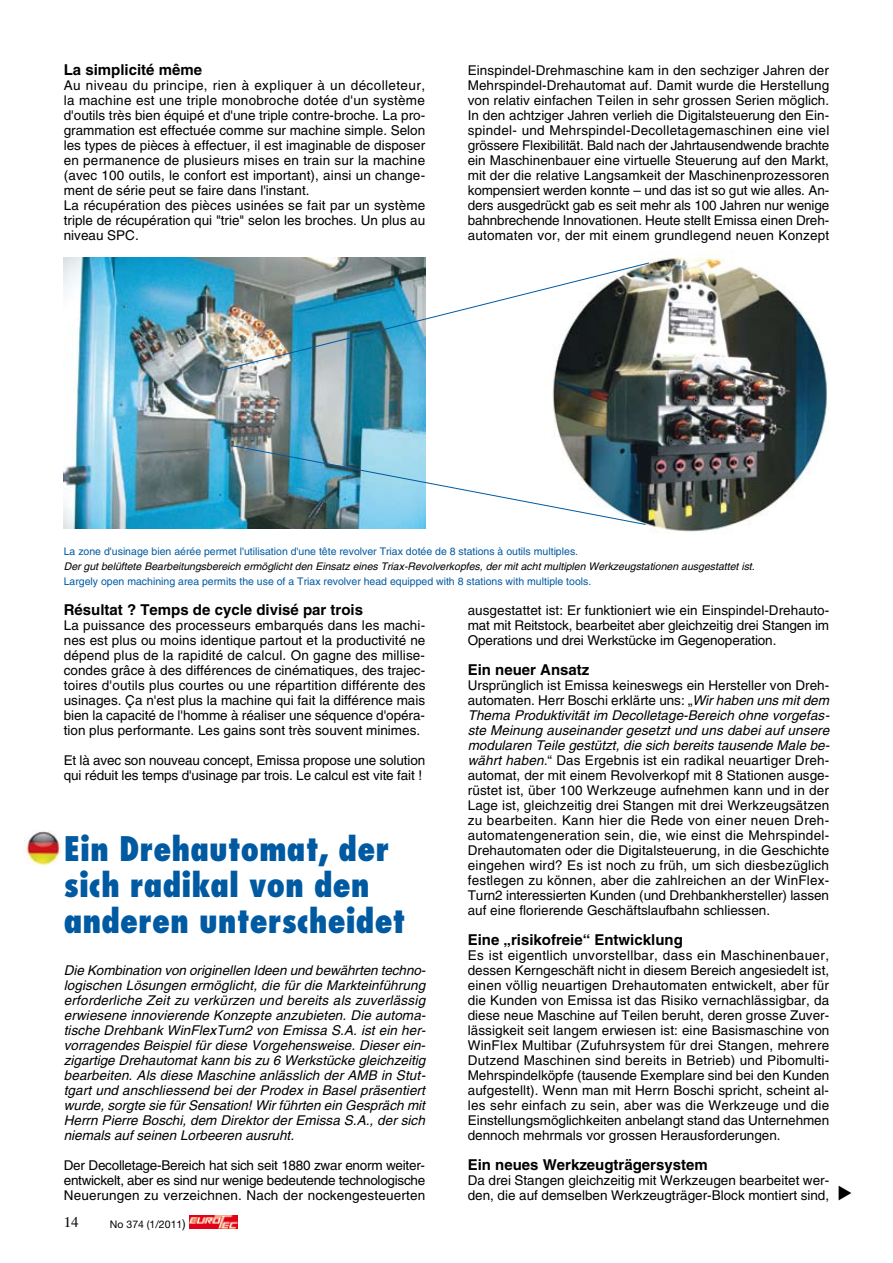
<style>
.page{position:relative;width:893px;height:1263px;background:#fff}
.page>*{position:absolute;margin:0;border:0;box-sizing:border-box;transform-origin:0 0}
.t1{font:800 condensed 33px/36px "Futura";color:#005aa2}
.t2{font:700 15px "Helvetica";color:#000}
.t3{font:13.5px/15px "Helvetica";color:#000;text-align:justify}
.t4{font:italic 13.5px/15px "Helvetica";color:#000;text-align:justify}
.t5{font:10.5px "Helvetica";color:#005aa2}
.t6{font:italic 10.5px "Helvetica";color:#000}
.t7{font:10.5px "Helvetica Neue";color:#000}
.s1{font-size:12px}
.s2{font-style:italic}
</style>
<div class="page">
<svg style="left:189px;top:1215px;width:49px;height:13px"></svg>
<img style="left:190px;top:1215px;width:47px;height:13px">
<img style="left:64px;top:258px;width:361px;height:271px">
<img style="left:552px;top:257px;width:275px;height:275px">
<img style="left:24px;top:830px;width:37px;height:36px">
<img style="left:221px;top:262px;width:429px;height:109px">
<img style="left:233px;top:445px;width:413px;height:80px">
<p class="t2" style="left:64px;top:60px;width:140px">La simplicité même</p>
<p class="t3" style="left:64px;top:78px;width:363px;text-align:left">Au niveau du principe, rien à expliquer à un décolleteur, la machine est une triple monobroche dotée d'un système d'outils très bien équipé et d'une triple contre-broche. La pro&shy;grammation est effectuée comme sur machine simple. Selon les types de pièces à effectuer, il est imaginable de disposer en permanence de plusieurs mises en train sur la machine (avec 100 outils, le confort est important), ainsi un change&shy;ment de série peut se faire dans l'instant.<br>La récupération des pièces usinées se fait par un système triple de récupération qui "trie" selon les broches. U n plus au niveau SPC.</p>
<p class="t3" style="left:468px;top:63px;width:363px">Einspindel-Drehmaschine kam in den sechziger Jahren der Mehrspindel-Drehautomat auf. Damit wurde die Herstellung von relativ einfachen Teilen in sehr grossen Serien möglich.<br>I n den achtziger Jahren verlieh die Digitalsteuerung den Ein&shy;spindel- und Mehrspindel-Decolletagemaschinen eine viel grössere Flexibilität. Bald nach der Jahrtausendwende brachte ein Maschinenbauer eine virtuelle Steuerung auf den Markt, mit der die relative Langsamkeit der Maschinenprozessoren kompensiert werden konnte – und das ist so gut wie alles. An&shy;ders ausgedrückt gab es seit mehr als 100 Jahren nur wenige bahnbrechende I nnovationen. Heute stellt Emissa einen Dreh&shy;automaten vor, der mit einem grundlegend neuen Konzept</p>
<p class="t5" style="left:64px;top:545px;width:516px">La zone d'usinage bien aérée permet l'utilisation d'une tête revolver Triax dotée de 8 stations à outils multiples.</p>
<p class="t6" style="left:64px;top:560px;width:692px">Der gut belüftete Bearbeitungsbereich ermöglicht den Einsatz eines Triax-Revolverkopfes, der mit acht multiplen Werkzeugstationen ausgestattet ist.</p>
<p class="t5" style="left:64px;top:575px;width:529px">Largely open machining area permits the use of a Triax revolver head equipped with 8 stations with multiple tools.</p>
<p class="t2" style="left:64px;top:600px;width:301px">Résultat ? Temps de cycle divisé par trois</p>
<p class="t3" style="left:64px;top:618px;width:363px">La puissance des processeurs embarqués dans les machi&shy;nes est plus ou moins identique partout et la productivité ne dépend plus de la rapidité de calcul. On gagne des millise&shy;condes grâce à des différences de cinématiques, des trajec&shy;toires d'outils plus courtes ou une répartition différente des usinages. Ça n'est plus la machine qui fait la différence mais bien la capacité de l'homme à réaliser une séquence d'opéra&shy;tion plus performante. Les gains sont très souvent minimes.</p>
<p class="t3" style="left:64px;top:753px;width:363px">Et là avec son nouveau concept, Emissa propose une solution qui réduit les temps d'usinage par trois. Le calcul est vite fait !</p>
<h1 class="t1" style="left:64px;top:830px;width:343px">Ein Drehautomat, der sich radikal von den anderen unterscheidet</h1>
<p class="t4" style="left:64px;top:963px;width:363px">Die Kombination von originellen Ideen und bewährten techno&shy;logischen Lösungen ermöglicht, die für die Markteinführung erforderliche Zeit zu verkürzen und bereits als zuverlässig erwiesene innovierende Konzepte anzubieten. Die automa&shy;tische Drehbank WinFlexTurn2 von Emissa S.A. ist ein her&shy;vorragendes Beispiel für diese Vorgehensweise. Dieser ein&shy;zigartige Drehautomat kann bis zu 6 Werkstücke gleichzeitig bearbeiten. Als diese Maschine anlässlich der AMB in Stut&shy;tgart und anschliessend bei der Prodex in Basel präsentiert wurde, sorgte sie für Sensation! Wir führten ein Gespräch mit Herrn Pierre Boschi, dem Direktor der Emissa S.A., der sich niemals auf seinen Lorbeeren ausruht.</p>
<p class="t3" style="left:64px;top:1158px;width:363px">Der Decolletage-Bereich hat sich seit 1880 zwar enorm weiter&shy;entwickelt, aber es sind nur wenige bedeutende technologische Neuerungen zu verzeichnen. Nach der nockengesteuerten</p>
<p class="t7" style="left:71px;top:1218px;width:116px">✔ No 374 (1/2011<span class="s1">)</span></p>
<p class="t3" style="left:468px;top:603px;width:363px">ausgestattet ist: Er funktioniert wie ein Einspindel-Drehauto&shy;mat mit Reitstock, bearbeitet aber gleichzeitig drei Stangen im Operations und drei Werkstücke im Gegenoperation.</p>
<p class="t2" style="left:468px;top:660px;width:123px">Ein neuer Ansatz</p>
<p class="t3" style="left:468px;top:678px;width:363px">U rsprünglich ist Emissa keineswegs ein Hersteller von Dreh&shy;automaten. Herr Boschi erklärte uns: „<span class="s2">Wir haben uns mit dem Thema Produktivität im Decolletage-Bereich ohne vorgefas&shy;ste Meinung auseinander gesetzt und uns dabei auf unsere modularen Teile gestützt, die sich bereits tausende Male be&shy;währt haben.</span>“ Das Ergebnis ist ein radikal neuartiger Dreh&shy;automat, der mit einem Revolverkopf mit 8 Stationen ausge&shy;rüstet ist, über 100 Werkzeuge aufnehmen kann und in der Lage ist, gleichzeitig drei Stangen mit drei Werkzeugsätzen zu bearbeiten. Kann hier die Rede von einer neuen Dreh&shy;automatengeneration sein, die, wie einst die Mehrspindel-Drehautomaten oder die Digitalsteuerung, in die Geschichte eingehen wird? Es ist noch zu früh, um sich diesbezüglich festlegen zu können, aber die zahlreichen an der WinFlex-Turn2 interessierten Kunden (und Drehbankhersteller) lassen auf eine florierende Geschäftslaufbahn schliessen.</p>
<p class="t2" style="left:468px;top:930px;width:217px">Eine „risikofreie“ Entwicklung</p>
<p class="t3" style="left:468px;top:948px;width:363px">Es ist eigentlich unvorstellbar, dass ein Maschinenbauer, dessen Kerngeschäft nicht in diesem Bereich angesiedelt ist, einen völlig neuartigen Drehautomaten entwickelt, aber für die Kunden von Emissa ist das Risiko vernachlässigbar, da diese neue Maschine auf Teilen beruht, deren grosse Zuver&shy;lässigkeit seit langem erwiesen ist: eine Basismaschine von WinFlex Multibar (Zufuhrsystem für drei Stangen, mehrere Dutzend Maschinen sind bereits in Betrieb) und Pibomulti-Mehrspindelköpfe (tausende Exemplare sind bei den Kunden aufgestellt). Wenn man mit Herrn Boschi spricht, scheint al&shy;les sehr einfach zu sein, aber was die Werkzeuge und die Einstellungsmöglichkeiten anbelangt stand das U nternehmen dennoch mehrmals vor grossen Herausforderungen.</p>
<p class="t2" style="left:468px;top:1155px;width:242px">Ein neues Werkzeugträgersystem</p>
<p class="t3" style="left:468px;top:1173px;width:363px">Da drei Stangen gleichzeitig mit Werkzeugen bearbeitet wer&shy;den, die auf demselben Werkzeugträger-Block montiert sind,</p>
</div>
